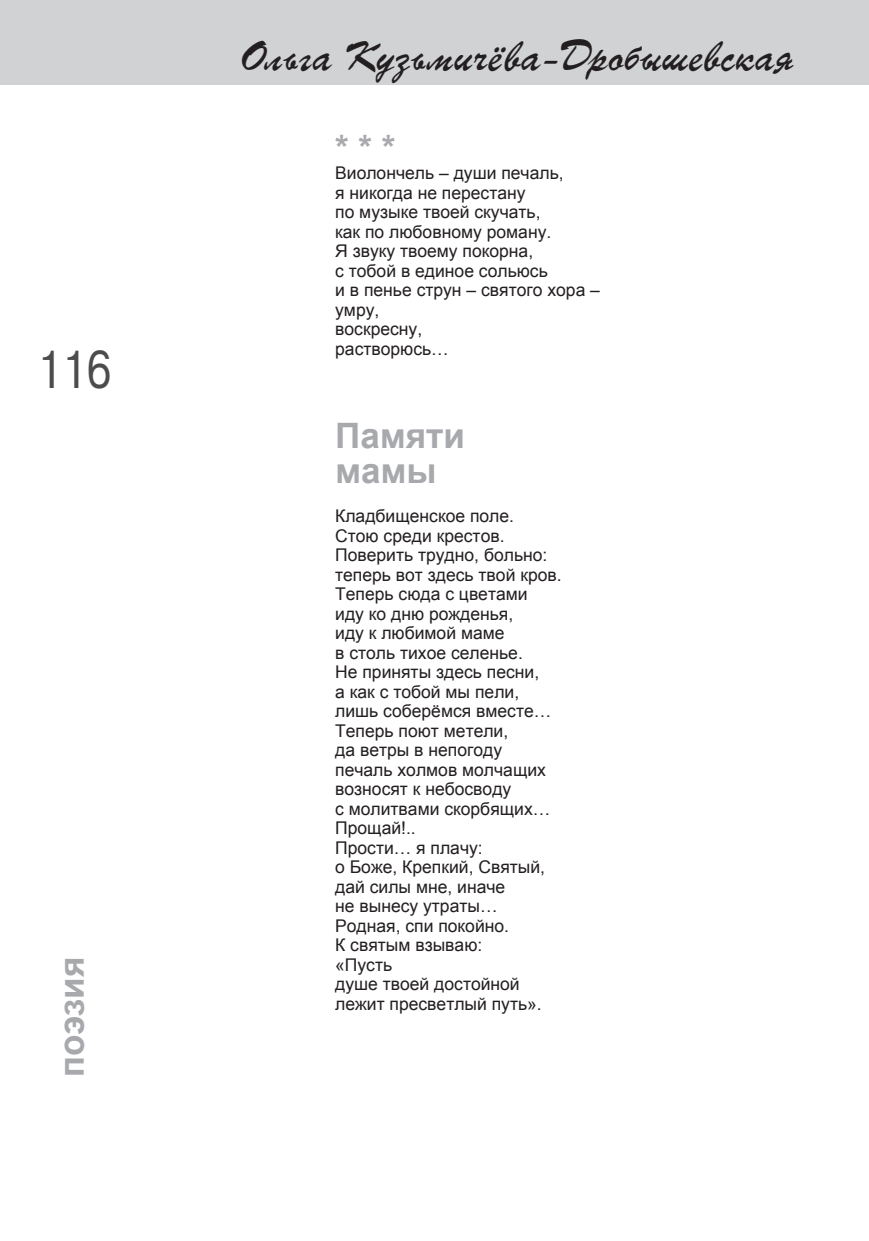
<style>
.page{position:relative;width:869px;height:1241px;background:#fff}
.page>*{position:absolute;margin:0;border:0;box-sizing:border-box;transform-origin:0 0}
.t1{font:49px "TT Arial";color:#4b4c4d;scale:.8 1}
.t2{font:42px "TT Parsec";color:#231f20}
.t3{font:700 35px/35px "Arial";color:#a8a9ad}
.t4{font:17.5px/19.4px "Arial";color:#231f20}
</style>
<div class="page">
<div style="left:0;top:0;width:868px;height:84px;background:#d1d2d4"></div>
<h1 class="t1" style="left:37px;top:342px;width:94px">116</h1>
<h3 class="t3" style="left:54px;top:1076px;width:122px;rotate:-90deg">поэзия</h3>
<h2 class="t2" style="left:239px;top:32px;width:556px">Ольга Кузьмичёва-Дробышевская</h2>
<h3 class="t3" style="left:335px;top:130px;width:62px">***</h3>
<p class="t4" style="left:335px;top:163px;width:266px">Виолончель – души печаль,<br>я никогда не перестану<br>по музыке твоей скучать,<br>как по любовному роману.<br>Я звуку твоему покорна,<br>с тобой в единое сольюсь<br>и в пенье струн – святого хора – умру,<br>воскресну,<br>растворюсь…</p>
<h3 class="t3" style="left:335px;top:418px;width:131px">Памяти мамы</h3>
<p class="t4" style="left:335px;top:506px;width:228px">Кладбищенское поле.<br>Стою среди крестов.<br>Поверить трудно, больно: теперь вот здесь твой кров.<br>Теперь сюда с цветами<br>иду ко дню рожденья,<br>иду к любимой маме<br>в столь тихое селенье.<br>Не приняты здесь песни,<br>а как с тобой мы пели, лишь соберёмся вместе…<br>Теперь поют метели,<br>да ветры в непогоду печаль холмов молчащих возносят к небосводу<br>с молитвами скорбящих…<br>Прощай!..<br>Прости… я плачу:<br>о Боже, Крепкий, Святый, дай силы мне, иначе<br>не вынесу утраты…<br>Родная, спи покойно.<br>К святым взываю:<br>«Пусть<br>душе твоей достойной лежит пресветлый путь».</p>
</div>
